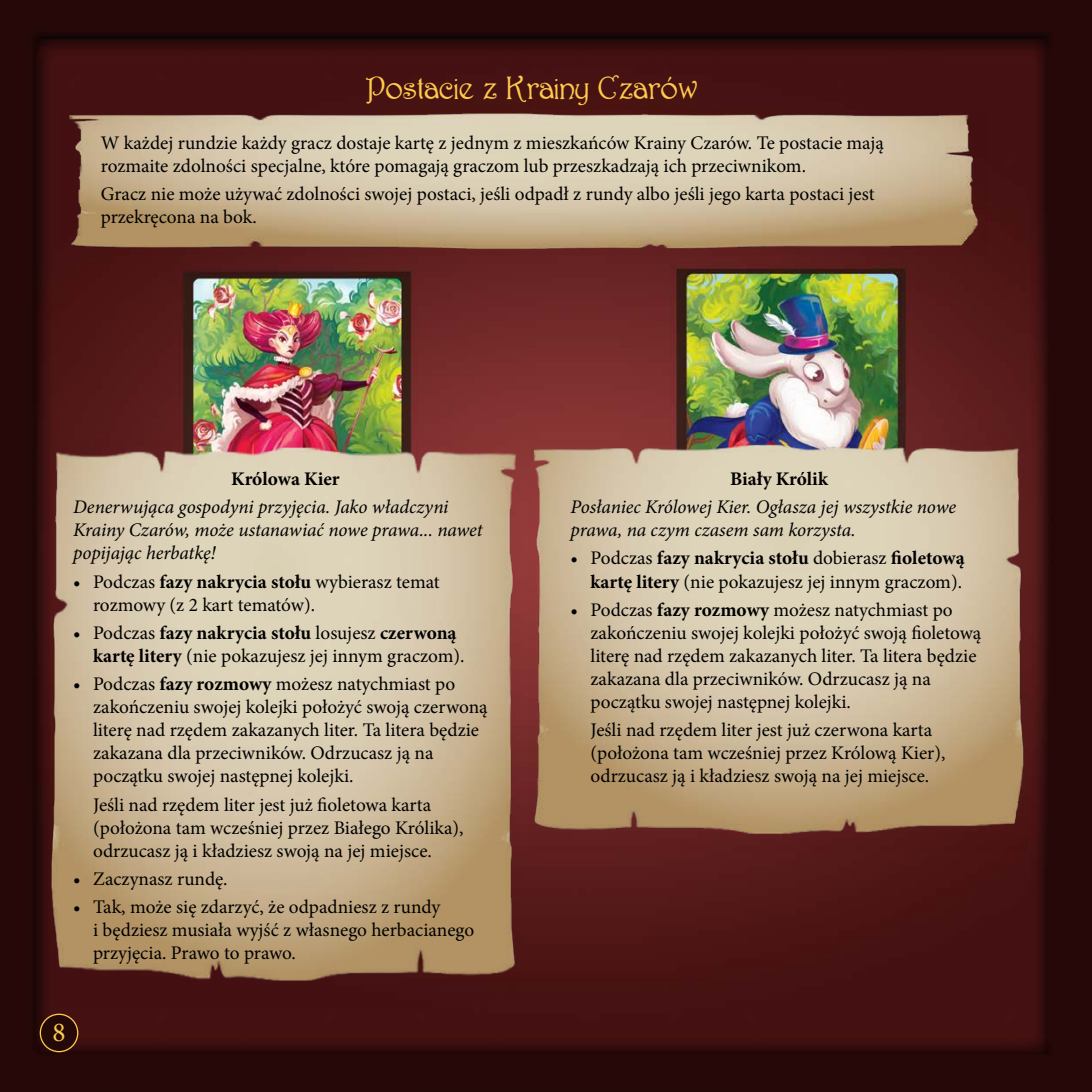
<style>
.page{position:relative;width:1092px;height:1092px;background:#fff}
.page>*{position:absolute;margin:0;border:0;box-sizing:border-box;transform-origin:0 0}
.t1{font:33.25px "Harrington";color:#fecb4a}
.t2{font:27.3px "Minion Pro";color:#fecb4a}
.t3{font:19.25px/23.1px "Minion Pro";color:#000}
.t4{font:italic 19.25px/23.1px "Minion Pro";letter-spacing:-.005em;color:#000}
.t5{font:700 19.25px "Minion Pro";letter-spacing:-.005em;color:#000}
.s1{font-weight:700}
</style>
<div class="page">
<img style="left:0;top:0;width:1091px;height:1091px">
<img style="left:62px;top:111px;width:924px;height:143px">
<img style="left:46px;top:439px;width:474px;height:566px">
<img style="left:530px;top:439px;width:498px;height:412px">
<div style="left:40px;top:1014px;width:38px;height:37px;background:#250808;border-radius:50%"></div>
<div style="left:40px;top:1013px;width:38px;height:39px;border:1px solid #fecb4a;border-radius:50%"></div>
<h1 class="t1" style="left:366px;top:68px;width:333px">Postacie z Krainy Czarów</h1>
<p class="t3" style="left:101px;top:131px;width:784px">W każdej rundzie każdy gracz dostaje kartę z jednym z mieszkańców Krainy Czarów. Te postacie mają rozmaite zdolności specjalne, które pomagają graczom lub przeszkadzają ich przeciwnikom.</p>
<p class="t3" style="left:101px;top:182px;width:775px">Gracz nie może używać zdolności swojej postaci, jeśli odpadł z rundy albo jeśli jego karta postaci jest przekręcona na bok.</p>
<p class="t5" style="left:231px;top:465px;width:110px">Królowa Kier</p>
<p class="t4" style="left:73px;top:495px;width:411px">Denerwująca gospodyni przyjęcia. Jako władczyni<br>Krainy Czarów, może ustanawiać nowe prawa... nawet popijając herbatkę!</p>
<p class="t3" style="left:93px;top:570px;width:348px;text-indent:-20px">• Podczas <span class="s1">fazy nakrycia stołu</span> wybierasz temat rozmowy (z 2 kart tematów).</p>
<p class="t3" style="left:93px;top:621px;width:373px;text-indent:-20px">• Podczas <span class="s1">fazy nakrycia stołu</span> losujesz <span class="s1">czerwoną kartę litery</span> (nie pokazujesz jej innym graczom).</p>
<p class="t3" style="left:93px;top:672px;width:396px;text-indent:-20px">• Podczas <span class="s1">fazy rozmowy</span> możesz natychmiast po zakończeniu swojej kolejki położyć swoją czerwoną literę nad rzędem zakazanych liter. Ta litera będzie zakazana dla przeciwników. Odrzucasz ją na początku swojej następnej kolejki.</p>
<p class="t3" style="left:93px;top:792px;width:372px">Jeśli nad rzędem liter jest już fioletowa karta (położona tam wcześniej przez Białego Królika), odrzucasz ją i kładziesz swoją na jej miejsce.</p>
<p class="t3" style="left:73px;top:867px;width:156px">• Zaczynasz rundę.</p>
<p class="t3" style="left:93px;top:895px;width:382px;text-indent:-20px">• Tak, może się zdarzyć, że odpadniesz z rundy<br>i będziesz musiała wyjść z własnego herbacianego przyjęcia. Prawo to prawo.</p>
<h2 class="t2" style="left:52px;top:1013px;width:15px">8</h2>
<p class="t5" style="left:730px;top:465px;width:99px">Biały Królik</p>
<p class="t4" style="left:570px;top:495px;width:387px">Posłaniec Królowej Kier. Ogłasza jej wszystkie nowe prawa, na czym czasem sam korzysta.</p>
<p class="t3" style="left:570px;top:547px;width:395px;text-align:right">• Podczas <span class="s1">fazy nakrycia stołu</span> dobierasz <span class="s1">fioletową kartę litery</span> (nie pokazujesz jej innym graczom).</p>
<p class="t3" style="left:590px;top:598px;width:392px;text-indent:-20px">• Podczas <span class="s1">fazy rozmowy</span> możesz natychmiast po zakończeniu swojej kolejki położyć swoją fioletową literę nad rzędem zakazanych liter. Ta litera będzie zakazana dla przeciwników. Odrzucasz ją na początku swojej następnej kolejki.</p>
<p class="t3" style="left:590px;top:718px;width:356px">Jeśli nad rzędem liter jest już czerwona karta (położona tam wcześniej przez Królową Kier), odrzucasz ją i kładziesz swoją na jej miejsce.</p>
</div>
